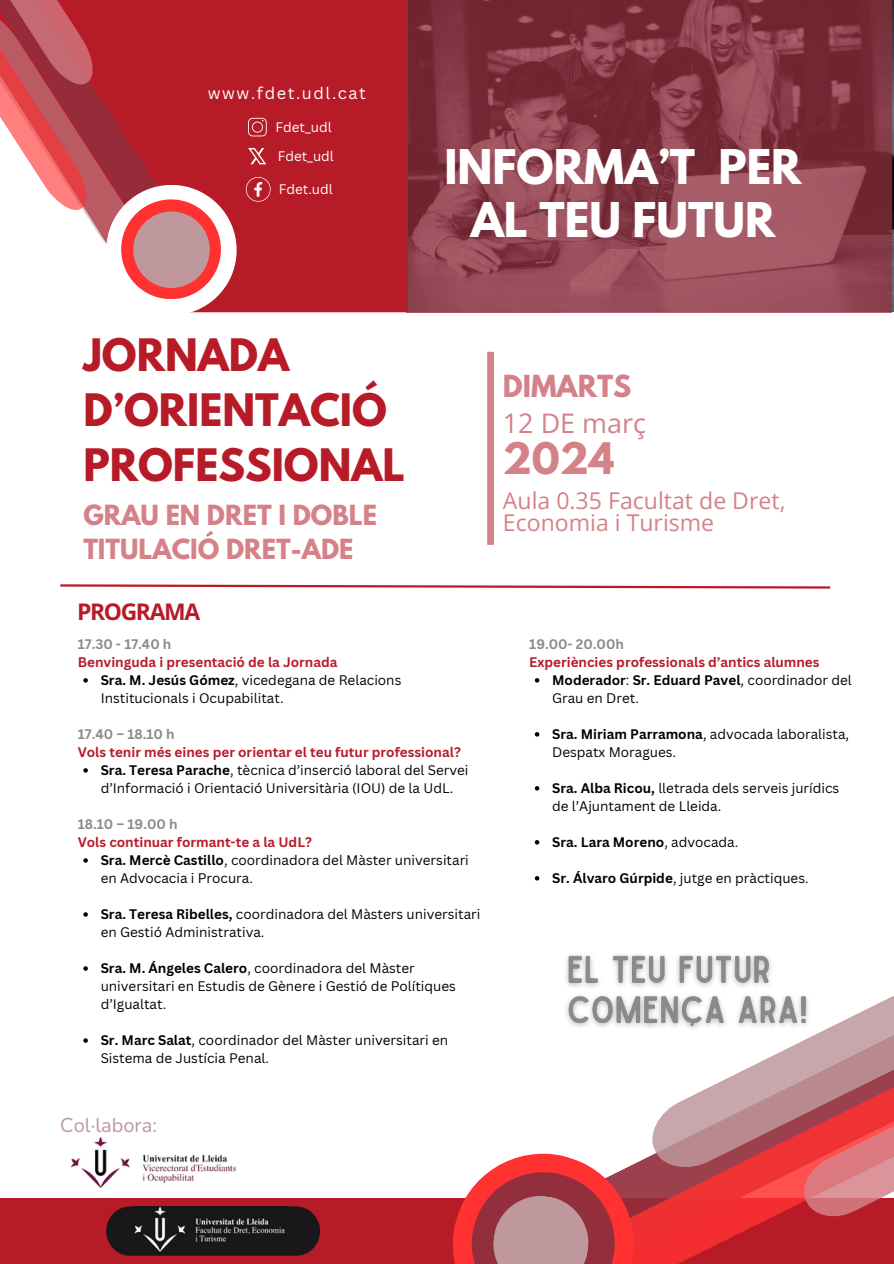
<style>
.page{position:relative;width:894px;height:1264px;background:#fff}
.page>*{position:absolute;margin:0;border:0;box-sizing:border-box;transform-origin:0 0}
.t1{font:700 42.45px/52.5px "League Spartan";color:#fff;text-align:center}
.t2{font:700 39.6px/55.3px "League Spartan";color:#b71b28}
.t3{font:700 38.55px "League Spartan";color:#d58188}
.t4{font:27px/35.2px "Open Sans";color:#d58188}
.t5{font:700 24.6px/33.9px "League Spartan";color:#d58188}
.t6{font:23.1px/21.9px "Open Sans";color:#d58188}
.t7{font:700 22.8px "Open Sans";letter-spacing:-.06em;color:#b71b28}
.t8{font:19.95px "Nunito";color:#be989c}
.t9{font:16.35px "Canva Sans";letter-spacing:.1em;color:#fff}
.t10{font:13.5px/18px "Canva Sans";color:#000}
.t11{font:700 13.5px "Canva Sans";color:#b71b28}
.t12{font:700 13.5px "Canva Sans";color:#8a8a89}
.t13{font:700 13.5px "Canva Sans";color:#000}
.t14{font:13.5px "Canva Sans";color:#fff}
.s1{font-family:"League Spartan";font-weight:700}
.s2{font-weight:700}
.s3{font-weight:400}
</style>
<div class="page">
<div style="left:192px;top:0;width:214px;height:312px;background:#b71b28"></div>
<svg style="left:406px;top:0;width:485px;height:312px;background:#893f4a"></svg>
<div style="left:202px;top:0;width:106px;height:297px;background:#b71b28"></div>
<div style="left:146px;top:0;width:56px;height:193px;background:#b71b28"></div>
<svg style="left:0;top:0;width:146px;height:244px"></svg>
<div style="left:106px;top:185px;width:130px;height:130px;background:#fff;border-radius:50%"></div>
<div style="left:121px;top:199px;width:100px;height:100px;background:#ff3131;border-radius:50%"></div>
<div style="left:133px;top:211px;width:77px;height:77px;background:#be989c;border-radius:50%"></div>
<div style="left:487px;top:352px;width:7px;height:193px;background:#d58188"></div>
<div style="left:0;top:1198px;width:893px;height:65px;background:#b71b28"></div>
<svg style="left:644px;top:1158px;width:155px;height:105px;fill:#ee2d2f"></svg>
<svg style="left:646px;top:1043px;width:153px;height:128px"></svg>
<svg style="left:452px;top:1153px;width:192px;height:110px;background:#cb666b"></svg>
<svg style="left:248px;top:118px;width:18px;height:18px"></svg>
<svg style="left:248px;top:148px;width:18px;height:16px"></svg>
<svg style="left:246px;top:177px;width:24px;height:25px"></svg>
<img style="left:71px;top:1137px;width:164px;height:50px">
<div style="left:106px;top:1206px;width:214px;height:49px;background:#1a171b;border-radius:24px"></div>
<img style="left:134px;top:1206px;width:151px;height:46px">
<svg style="left:60px;top:584px;width:771px;height:5px"></svg>
<svg style="left:799px;top:996px;width:94px;height:221px;background:#d17b80"></svg>
<svg style="left:83px;top:678px;width:5px;height:4px"></svg>
<svg style="left:83px;top:768px;width:5px;height:4px"></svg>
<svg style="left:83px;top:858px;width:5px;height:4px"></svg>
<svg style="left:83px;top:912px;width:5px;height:4px"></svg>
<svg style="left:83px;top:966px;width:5px;height:4px"></svg>
<svg style="left:83px;top:1038px;width:5px;height:4px"></svg>
<svg style="left:534px;top:678px;width:5px;height:4px"></svg>
<svg style="left:534px;top:732px;width:5px;height:4px"></svg>
<svg style="left:534px;top:786px;width:5px;height:4px"></svg>
<svg style="left:534px;top:840px;width:5px;height:4px"></svg>
<svg style="left:534px;top:876px;width:5px;height:4px"></svg>
<img style="left:566px;top:954px;width:249px;height:83px">
<p class="t9" style="left:208px;top:82px;width:160px">www.fdet.udl.cat</p>
<p class="t14" style="left:275px;top:118px;width:58px">Fdet_udl</p>
<p class="t14" style="left:278px;top:146px;width:58px">Fdet_udl</p>
<p class="t14" style="left:279px;top:180px;width:55px">Fdet.udl</p>
<p class="t2" style="left:83px;top:332px;width:323px">JORNADA<br>D’ORIENTACIÓ<br>PROFESSIONAL</p>
<p class="t5" style="left:83px;top:501px;width:295px">GRAU EN DRET I DOBLE<br>TITULACIÓ DRET-ADE</p>
<p class="t1" style="left:444px;top:146px;width:358px">INFORMA’T PER<br>AL TEU FUTUR</p>
<p class="t4" style="left:502px;top:369px;width:145px"><span class="s1">DIMARTS<br></span>12 DE març</p>
<p class="t3" style="left:502px;top:439px;width:113px">2024</p>
<p class="t6" style="left:502px;top:489px;width:284px">Aula 0.35 Facultat de Dret,<br>Economia i Turisme</p>
<p class="t7" style="left:77px;top:595px;width:124px">PROGRAMA</p>
<h1 class="t12" style="left:78px;top:634px;width:95px">17.30 - 17.40 h</h1>
<p class="t11" style="left:78px;top:652px;width:261px">Benvinguda i presentació de la Jornada</p>
<h1 class="t10" style="left:101px;top:670px;width:302px"><span class="s2">Sra. M. Jesús Gómez</span>, vicedegana de Relacions<br>Institucionals i Ocupabilitat.</h1>
<h4 class="t12" style="left:78px;top:724px;width:98px">17.40 – 18.10 h</h4>
<h3 class="t11" style="left:78px;top:742px;width:384px">Vols tenir més eines per orientar el teu futur professional?</h3>
<h3 class="t10" style="left:101px;top:760px;width:369px"><span class="s2">Sra. Teresa Parache</span>, tècnica d’inserció laboral del Servei d’Informació i Orientació Universitària (IOU) de la UdL.</h3>
<p class="t12" style="left:78px;top:814px;width:101px">18.10 – 19.00 h</p>
<p class="t11" style="left:78px;top:832px;width:236px">Vols continuar formant-te a la UdL?</p>
<p class="t10" style="left:101px;top:850px;width:369px"><span class="s2">Sra. Mercè Castillo</span>, coordinadora del Màster universitari en Advocacia i Procura.</p>
<p class="t10" style="left:101px;top:904px;width:381px"><span class="s2">Sra. Teresa Ribelles,</span> coordinadora del Màsters universitari en Gestió Administrativa.</p>
<p class="t10" style="left:101px;top:958px;width:357px"><span class="s2">Sra. M. Ángeles Calero</span>, coordinadora del Màster universitari en Estudis de Gènere i Gestió de Polítiques d’Igualtat.</p>
<p class="t10" style="left:101px;top:1030px;width:349px"><span class="s2">Sr. Marc Salat</span>, coordinador del Màster universitari en<br>Sistema de Justícia Penal.</p>
<p class="t8" style="left:60px;top:1111px;width:98px">Col·labora:</p>
<p class="t12" style="left:529px;top:634px;width:96px">19.00- 20.00h</p>
<p class="t11" style="left:529px;top:652px;width:292px">Experiències professionals d’antics alumnes</p>
<p class="t10" style="left:552px;top:670px;width:301px"><span class="s2">Moderador</span>: <span class="s2">Sr. Eduard Pavel</span>, coordinador del<br>Grau en Dret.</p>
<p class="t10" style="left:552px;top:724px;width:298px"><span class="s2">Sra. Miriam Parramona</span>, advocada laboralista,<br>Despatx Moragues.</p>
<p class="t10" style="left:552px;top:778px;width:288px"><span class="s2">Sra. Alba Ricou,</span> lletrada dels serveis jurídics de l’Ajuntament de Lleida.</p>
<p class="t13" style="left:552px;top:832px;width:187px">Sra. Lara Moreno<span class="s3">, advocada.</span></p>
<p class="t10" style="left:552px;top:868px;width:258px"><span class="s2">Sr. Álvaro Gúrpide</span>, jutge en pràctiques.</p>
</div>
